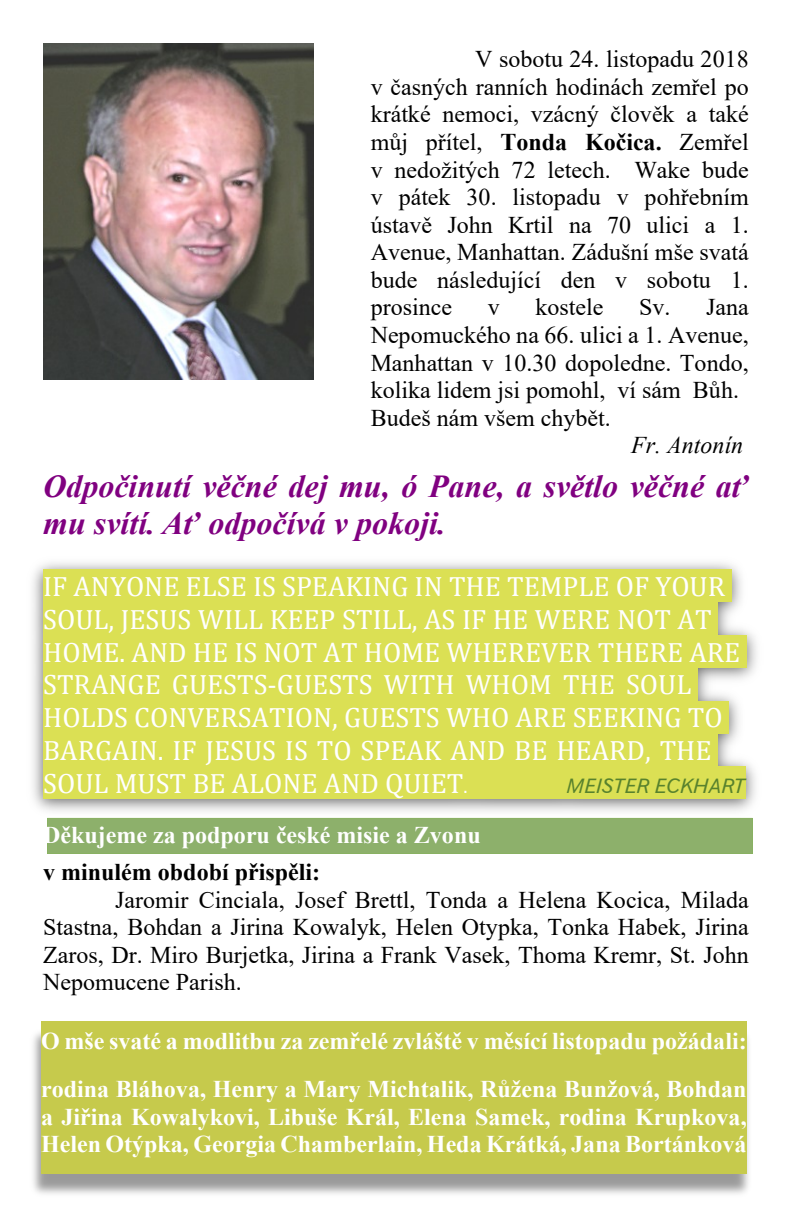
<style>
.page{position:relative;width:792px;height:1224px;background:#fff}
.page>*{position:absolute;margin:0;border:0;box-sizing:border-box;transform-origin:0 0}
.t1{font:italic 700 32px/36.8px "Times New Roman";color:#800080}
.t2{font:28px/32.8px "Cambria";color:#fff}
.t3{font:24px/27.6px "Times New Roman";color:#000;text-align:justify}
.t4{font:700 24px/47.6px "Times New Roman";color:#fff}
.t5{font:700 24px "Times New Roman";color:#000}
.t6{font:italic 24px "Times New Roman";color:#000}
.t7{font:20px "Gothic 720 BT Italic B";color:#58822d}
.s1{font-weight:700}
.s2{font-size:20px}
</style>
<div class="page">
<img style="left:32px;top:562px;width:725px;height:256px">
<div style="left:43px;top:569px;width:682px;height:33px;background:#dbe054"></div>
<div style="left:725px;top:569px;width:6px;height:33px;background:#dbe054"></div>
<div style="left:43px;top:602px;width:669px;height:33px;background:#dbe054"></div>
<div style="left:712px;top:602px;width:6px;height:33px;background:#dbe054"></div>
<div style="left:43px;top:635px;width:697px;height:33px;background:#dbe054"></div>
<div style="left:740px;top:635px;width:7px;height:33px;background:#dbe054"></div>
<div style="left:43px;top:668px;width:648px;height:33px;background:#dbe054"></div>
<div style="left:691px;top:668px;width:7px;height:33px;background:#dbe054"></div>
<div style="left:43px;top:701px;width:680px;height:32px;background:#dbe054"></div>
<div style="left:723px;top:701px;width:6px;height:32px;background:#dbe054"></div>
<div style="left:43px;top:733px;width:669px;height:33px;background:#dbe054"></div>
<div style="left:712px;top:733px;width:6px;height:33px;background:#dbe054"></div>
<div style="left:43px;top:766px;width:420px;height:33px;background:#dbe054"></div>
<div style="left:463px;top:766px;width:5px;height:33px;background:#dbe054"></div>
<div style="left:468px;top:766px;width:12px;height:33px;background:#dbe054"></div>
<div style="left:480px;top:766px;width:87px;height:33px;background:#dbe054"></div>
<div style="left:567px;top:766px;width:178px;height:33px;background:#dbe054"></div>
<div style="left:47px;top:818px;width:706px;height:36px;background:#8db06b"></div>
<img style="left:43px;top:43px;width:270px;height:336px">
<img style="left:33px;top:1032px;width:716px;height:162px">
<div style="left:41px;top:1021px;width:706px;height:152px;background:#c6ca4c"></div>
<p class="t3" style="left:371px;top:48px;width:380px;text-indent:105px">V sobotu 24. listopadu 2018 v časných ranních hodinách zemřel po krátké nemoci, vzácný člověk a také můj přítel, <span class="s1">Tonda Kočica.</span> Zemřel v nedožitých 72 letech. Wake bude v pátek 30. listopadu v pohřebním ústavě John Krtil na 70 ulici a 1.<br>Avenue, Manhattan. Zádušní mše svatá bude následující den v sobotu 1. prosince</p>
<p class="t3" style="left:488px;top:296px;width:13px">v</p>
<p class="t3" style="left:535px;top:296px;width:69px">kostele</p>
<p class="t3" style="left:371px;top:296px;width:380px;text-align:left;text-indent:268px">Sv. Jana<br>Nepomuckého na 66. ulici a 1. Avenue,<br>Manhattan v 10.30 dopoledne. Tondo, kolika lidem jsi pomohl, ví sám Bůh.<br>Budeš nám všem chybět.</p>
<p class="t6" style="left:631px;top:437px;width:114px">Fr. Antonín</p>
<h1 class="t1" style="left:43px;top:472px;width:707px">Odpočinutí věčné dej mu, ó Pane, a světlo věčné ať mu svítí. Ať odpočívá v pokoji.</h1>
<p class="t2" style="left:43px;top:572px;width:699px">IF ANYONE ELSE IS SPEAKING IN THE TEMPLE OF YOUR SOUL, JESUS WILL KEEP STILL, AS IF HE WERE NOT AT HOME. AND HE IS NOT AT HOME WHEREVER THERE ARE STRANGE GUESTS-GUESTS WITH WHOM THE SOUL HOLDS CONVERSATION, GUESTS WHO ARE SEEKING TO BARGAIN. IF JESUS IS TO SPEAK AND BE HEARD, THE SOUL MUST BE ALONE AND QUIET<span class="s2">.</span></p>
<p class="t7" style="left:567px;top:778px;width:180px">MEISTER ECKHART</p>
<p class="t4" style="left:43px;top:814px;width:439px">Děkujeme za podporu české misie a Zvonu</p>
<p class="t5" style="left:43px;top:864px;width:278px">v minulém období přispěli:</p>
<p class="t3" style="left:43px;top:888px;width:707px;text-indent:72px">Jaromir Cinciala, Josef Brettl, Tonda a Helena Kocica, Milada Stastna, Bohdan a Jirina Kowalyk, Helen Otypka, Tonka Habek, Jirina Zaros, Dr. Miro Burjetka, Jirina a Frank Vasek, Thoma Kremr, St. John Nepomucene Parish.</p>
<p class="t4" style="left:41px;top:1020px;width:707px">O mše svaté a modlitbu za zemřelé zvláště v měsící listopadu požádali: rodina Bláhova, Henry a Mary Michtalik, Růžena Bunžová, Bohdan</p>
<p class="t4" style="left:41px;top:1105px;width:707px;line-height:27.6px">a Jiřina Kowalykovi, Libuše Král, Elena Samek, rodina Krupkova,<br>Helen Otýpka, Georgia Chamberlain, Heda Krátká, Jana Bortánková</p>
</div>
